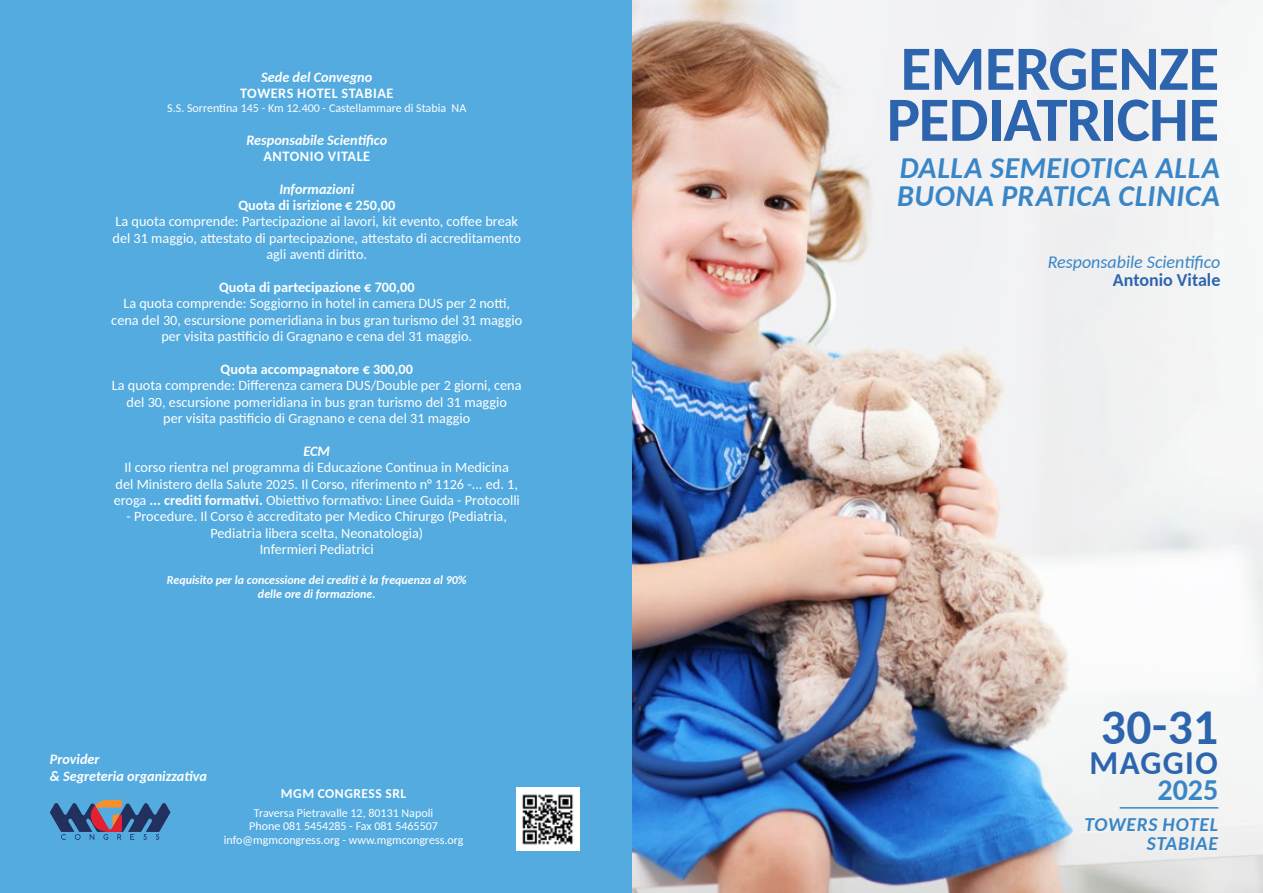
<style>
.page{position:relative;width:1263px;height:893px;background:#fff}
.page>*{position:absolute;margin:0;border:0;box-sizing:border-box;transform-origin:0 0}
.t1{font:700 63px/51px "Carlito";letter-spacing:-.015em;color:#2d64ae}
.t2{font:700 49.5px "Carlito";color:#2d64ae}
.t3{font:700 33px "Carlito";letter-spacing:.04em;color:#2d64ae}
.t4{font:italic 700 30px/28.5px "Carlito";letter-spacing:.02em;color:#3986c7}
.t5{font:700 30px "Carlito";color:#3986c7}
.t6{font:italic 700 19.5px/19.5px "Carlito";letter-spacing:.04em;color:#3986c7;text-align:right}
.t7{font:italic 18px "Carlito";color:#3986c7}
.t8{font:700 18px "Carlito";color:#2d64ae}
.t9{font:14.25px/16.4px "Carlito";color:#fff;text-align:center}
.t10{font:italic 700 14.25px/16.4px "Carlito";color:#fff}
.t11{font:700 14.25px "Carlito";color:#fff}
.t12{font:700 14.25px "Carlito";letter-spacing:.04em;color:#fff}
.t13{font:700 13.5px "Carlito";letter-spacing:.04em;color:#fff}
.t14{font:12px/13.8px "Carlito";color:#fff;text-align:center}
.t15{font:italic 700 12px/13.8px "Carlito";color:#fff;text-align:center}
.s1{font-weight:700}
</style>
<div class="page">
<img style="left:631px;top:0;width:632px;height:893px">
<hr style="left:1120px;top:807px;width:98px;height:2px;background:#3986c7">
<div style="left:0;top:0;width:631px;height:893px;background:#53abe0"></div>
<svg style="left:50px;top:800px;width:120px;height:40px"></svg>
<img style="left:517px;top:787px;width:62px;height:63px">
<p class="t10" style="left:261px;top:68px;width:113px">Sede del Convegno</p>
<p class="t12" style="left:240px;top:83px;width:155px">TOWERS HOTEL STABIAE</p>
<p class="t14" style="left:167px;top:100px;width:300px">S.S. Sorrentina 145 - Km 12.400 - Castellammare di Stabia NA</p>
<p class="t10" style="left:246px;top:131px;width:142px">Responsabile Scientifico</p>
<p class="t12" style="left:263px;top:146px;width:108px">ANTONIO VITALE</p>
<p class="t10" style="left:279px;top:180px;width:76px">Informazioni</p>
<p class="t11" style="left:238px;top:196px;width:158px">Quota di isrizione € 250,00</p>
<p class="t9" style="left:113px;top:213px;width:410px">La quota comprende: Partecipazione ai lavori, kit evento, coffee break del 31 maggio, attestato di partecipazione, attestato di accreditamento agli aventi diritto.</p>
<p class="t11" style="left:219px;top:277px;width:197px">Quota di partecipazione € 700,00</p>
<p class="t9" style="left:111px;top:295px;width:412px">La quota comprende: Soggiorno in hotel in camera DUS per 2 notti, cena del 30, escursione pomeridiana in bus gran turismo del 31 maggio per visita pastificio di Gragnano e cena del 31 maggio.</p>
<p class="t11" style="left:221px;top:359px;width:194px">Quota accompagnatore € 300,00</p>
<p class="t9" style="left:112px;top:377px;width:411px">La quota comprende: Differenza camera DUS/Double per 2 giorni, cena del 30, escursione pomeridiana in bus gran turismo del 31 maggio<br>per visita pastificio di Gragnano e cena del 31 maggio</p>
<p class="t10" style="left:303px;top:442px;width:28px">ECM</p>
<p class="t9" style="left:114px;top:459px;width:408px">Il corso rientra nel programma di Educazione Continua in Medicina<br>del Ministero della Salute 2025. Il Corso, riferimento n° 1126 -... ed. 1, eroga <span class="s1">... crediti formativi.</span> Obiettivo formativo: Linee Guida - Protocolli</p>
<p class="t9" style="left:127px;top:508px;width:382px">- Procedure. Il Corso è accreditato per Medico Chirurgo (Pediatria,<br>Pediatria libera scelta, Neonatologia)<br>Infermieri Pediatrici</p>
<p class="t15" style="left:167px;top:573px;width:301px">Requisito per la concessione dei crediti è la frequenza al 90% delle ore di formazione.</p>
<h1 class="t1" style="left:887px;top:41px;width:334px">EMERGENZE<br>PEDIATRICHE</h1>
<h3 class="t4" style="left:897px;top:152px;width:324px">DALLA SEMEIOTICA ALLA<br>BUONA PRATICA CLINICA</h3>
<p class="t7" style="left:1048px;top:249px;width:174px">Responsabile Scientifico</p>
<p class="t8" style="left:1113px;top:267px;width:109px">Antonio Vitale</p>
<p class="t10" style="left:50px;top:751px;width:159px">Provider<br>&amp; Segreteria organizzativa</p>
<h2 class="t2" style="left:1101px;top:694px;width:119px">30-31</h2>
<h3 class="t3" style="left:1089px;top:741px;width:130px">MAGGIO</h3>
<p class="t13" style="left:281px;top:785px;width:127px">MGM CONGRESS SRL</p>
<h3 class="t5" style="left:1157px;top:769px;width:62px">2025</h3>
<p class="t14" style="left:224px;top:805px;width:241px">Traversa Pietravalle 12, 80131 Napoli<br>Phone 081 5454285 - Fax 081 5465507 info@mgmcongress.org - www.mgmcongress.org</p>
<h3 class="t6" style="left:1084px;top:814px;width:135px">TOWERS HOTEL<br>STABIAE</h3>
</div>
